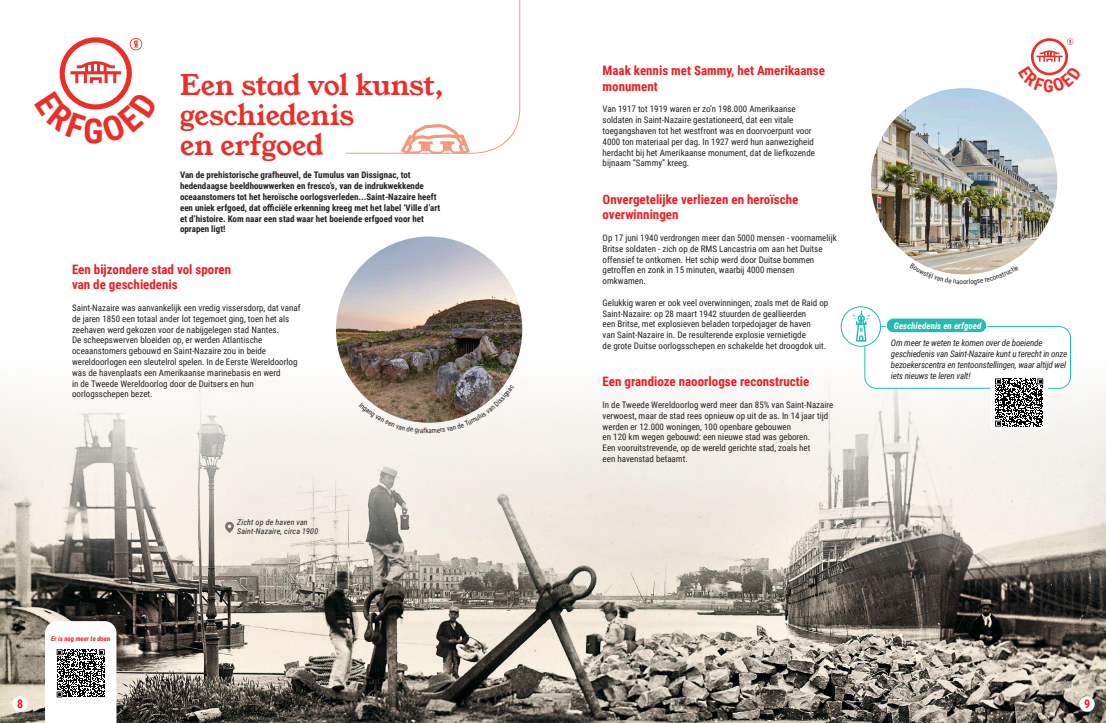
<style>
.page{position:relative;width:1106px;height:723px;background:#fff}
.page>*{position:absolute;margin:0;border:0;box-sizing:border-box;transform-origin:0 0}
.t1{font:28px/30px "Young Serif";letter-spacing:-.01em;color:#ea2f29}
.t2{font:700 13px/15.6px "Roboto Condensed";color:#ee1d23}
.t3{font:700 12px "Roboto Condensed";color:#ee1d23}
.t4{font:9px/10.8px "Roboto Condensed";color:#231f20}
.t5{font:700 9px/10.8px "Roboto Condensed";color:#231f20}
.t6{font:italic 9px/10.8px "Roboto Condensed";letter-spacing:-.02em;color:#231f20}
.t7{font:italic 700 9px "Roboto Condensed";color:#fff}
.t8{font:italic 8px/9.6px "Roboto Condensed";letter-spacing:.02em;color:#231f20}
.t9{font:7px "Roboto Condensed";color:#231f20}
.t10{font:italic 700 6.7px "Roboto Condensed";color:#ee1d23}
</style>
<div class="page">
<img style="left:0;top:210px;width:1106px;height:513px">
<svg style="left:346px;top:0;width:175px;height:154px"></svg>
<img style="left:336px;top:237px;width:186px;height:186px;border-radius:93px">
<svg style="left:225px;top:522px;width:9px;height:11px"></svg>
<img style="left:871px;top:88px;width:186px;height:186px;border-radius:93px">
<svg style="left:45px;top:621px;width:71px;height:102px"></svg>
<div style="left:1079px;top:696px;width:15px;height:16px;background:#fff;border-radius:50%"></div>
<div style="left:12px;top:696px;width:16px;height:15px;background:#fff;border-radius:50%"></div>
<div style="left:864px;top:327px;width:206px;height:61px;background:#fff;border-radius:11px"></div>
<div style="left:864px;top:326px;width:207px;height:63px;border:1px solid #22bcb1;border-radius:11px"></div>
<div style="left:841px;top:307px;width:39px;height:39px;background:#fff;border-radius:50%"></div>
<div style="left:840px;top:306px;width:41px;height:41px;border:1px solid #22bcb1;border-radius:50%"></div>
<div style="left:886px;top:318px;width:100px;height:15px;background:#22bcb1;border-radius:7px"></div>
<div style="left:885px;top:318px;width:102px;height:15px;border:1px solid #fff;border-radius:7px"></div>
<svg style="left:852px;top:311px;width:18px;height:30px"></svg>
<div style="left:990px;top:374px;width:58px;height:56px;background:#fff;border-radius:4px"></div>
<svg style="left:995px;top:378px;width:48px;height:49px"></svg>
<svg style="left:359px;top:384px;width:155px;height:50px"></svg>
<svg style="left:1031px;top:38px;width:43px;height:38px"></svg>
<svg style="left:910px;top:263px;width:108px;height:22px"></svg>
<svg style="left:59px;top:37px;width:84px;height:73px"></svg>
<h1 class="t1" style="left:180px;top:70px;width:265px">Een stad vol kunst, geschiedenis<br>en erfgoed</h1>
<p class="t5" style="left:180px;top:169px;width:262px">Van de prehistorische grafheuvel, de Tumulus van Dissignac, tot hedendaagse beeldhouwwerken en fresco’s, van de indrukwekkende oceaanstomers tot het heroïsche oorlogsverleden...Saint-Nazaire heeft een uniek erfgoed, dat officiële erkenning kreeg met het label ‘Ville d’art et d’histoire. Kom naar een stad waar het boeiende erfgoed voor het oprapen ligt!</p>
<h2 class="t2" style="left:72px;top:261px;width:161px">Een bijzondere stad vol sporen van de geschiedenis</h2>
<p class="t4" style="left:72px;top:302px;width:230px">Saint-Nazaire was aanvankelijk een vredig vissersdorp, dat vanaf de jaren 1850 een totaal ander lot tegemoet ging, toen het als zeehaven werd gekozen voor de nabijgelegen stad Nantes.<br>De scheepswerven bloeiden op, er werden Atlantische oceaanstomers gebouwd en Saint-Nazaire zou in beide wereldoorlogen een sleutelrol spelen. In de Eerste Wereldoorlog was de havenplaats een Amerikaanse marinebasis en werd<br>in de Tweede Wereldoorlog door de Duitsers en hun oorlogsschepen bezet.</p>
<p class="t10" style="left:51px;top:634px;width:61px">Er is nog meer te doen</p>
<p class="t8" style="left:237px;top:517px;width:83px">Zicht op de haven van<br>Saint-Nazaire, circa 1900</p>
<h2 class="t2" style="left:602px;top:62px;width:224px">Maak kennis met Sammy, het Amerikaanse monument</h2>
<p class="t4" style="left:602px;top:104px;width:214px">Van 1917 tot 1919 waren er zo’n 198.000 Amerikaanse soldaten in Saint-Nazaire gestationeerd, dat een vitale toegangshaven tot het westfront was en doorvoerpunt voor 4000 ton materiaal per dag. In 1927 werd hun aanwezigheid herdacht bij het Amerikaanse monument, dat de liefkozende bijnaam “Sammy” kreeg.</p>
<h2 class="t2" style="left:602px;top:191px;width:197px">Onvergetelijke verliezen en heroïsche overwinningen</h2>
<p class="t4" style="left:602px;top:232px;width:236px">Op 17 juni 1940 verdrongen meer dan 5000 mensen - voornamelijk Britse soldaten - zich op de RMS Lancastria om aan het Duitse offensief te ontkomen. Het schip werd door Duitse bommen getroffen en zonk in 15 minuten, waarbij 4000 mensen omkwamen.</p>
<p class="t4" style="left:602px;top:297px;width:227px">Gelukkig waren er ook veel overwinningen, zoals met de Raid op Saint-Nazaire: op 28 maart 1942 stuurden de geallieerden<br>een Britse, met explosieven beladen torpedojager de haven<br>van Saint-Nazaire in. De resulterende explosie vernietigde<br>de grote Duitse oorlogsschepen en schakelde het droogdok uit.</p>
<h2 class="t2" style="left:602px;top:373px;width:208px">Een grandioze naoorlogse reconstructie</h2>
<p class="t4" style="left:602px;top:399px;width:232px">In de Tweede Wereldoorlog werd meer dan 85% van Saint-Nazaire verwoest, maar de stad rees opnieuw op uit de as. In 14 jaar tijd werden er 12.000 woningen, 100 openbare gebouwen<br>en 120 km wegen gebouwd: een nieuwe stad was geboren.<br>Een vooruitstrevende, op de wereld gerichte stad, zoals het<br>een havenstad betaamt.</p>
<p class="t9" style="left:963px;top:277px;width:5px">o</p>
<p class="t7" style="left:893px;top:319px;width:89px">Geschiedenis en erfgoed</p>
<p class="t6" style="left:891px;top:337px;width:178px">Om meer te weten te komen over de boeiende geschiedenis van Saint-Nazaire kunt u terecht in onze bezoekerscentra en tentoonstellingen, waar altijd wel iets nieuws te leren valt!</p>
<h3 class="t3" style="left:17px;top:695px;width:8px">8</h3>
<h3 class="t3" style="left:1084px;top:695px;width:8px">9</h3>
</div>
